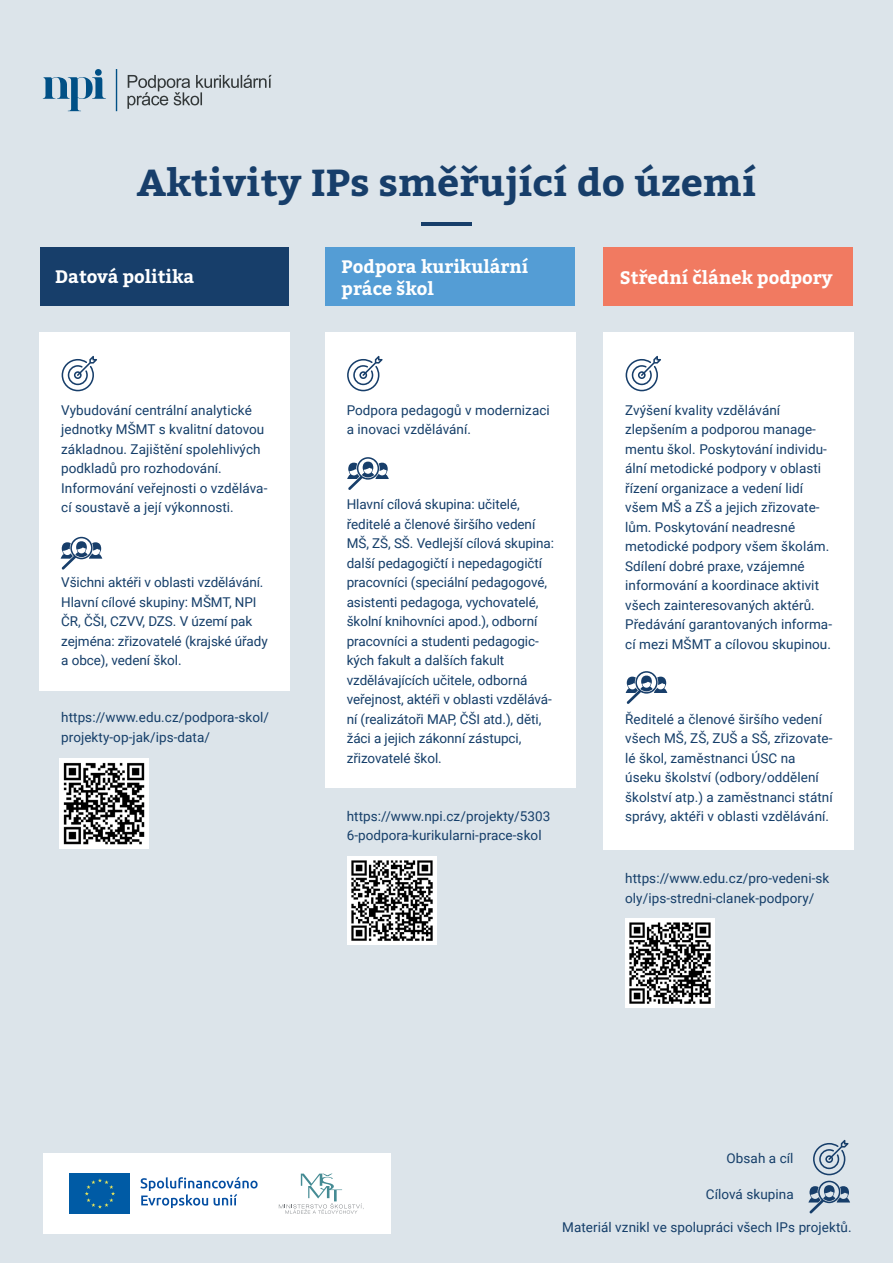
<style>
.page{position:relative;width:893px;height:1263px;background:#dce4ea}
.page>*{position:absolute;margin:0;border:0;box-sizing:border-box;transform-origin:0 0}
.t1{font:700 37.5px "Bitter";color:#173e6a;scale:1.05 1}
.t2{font:700 18px/21.6px "Bitter";color:#fff}
.t3{font:13.5px/19.5px "Roboto";letter-spacing:.005em;color:#153e69}
</style>
<div class="page">
<div style="left:44px;top:1153px;width:347px;height:81px;background:#fff"></div>
<svg style="left:279px;top:1173px;width:85px;height:41px"></svg>
<svg style="left:69px;top:1173px;width:1px;height:41px"></svg>
<div style="left:70px;top:1173px;width:60px;height:41px;background:#005ba5"></div>
<svg style="left:85px;top:1178px;width:30px;height:30px"></svg>
<svg style="left:140px;top:1177px;width:118px;height:31px"></svg>
<hr style="left:421px;top:222px;width:50px;height:4px;background:#173e6a">
<svg style="left:43px;top:69px;width:74px;height:42px"></svg>
<svg style="left:127px;top:75px;width:145px;height:34px"></svg>
<div style="left:40px;top:332px;width:250px;height:359px;background:#fff"></div>
<svg style="left:61px;top:537px;width:41px;height:33px"></svg>
<svg style="left:62px;top:356px;width:35px;height:35px"></svg>
<div style="left:325px;top:332px;width:250px;height:456px;background:#fff"></div>
<svg style="left:347px;top:457px;width:42px;height:33px"></svg>
<svg style="left:347px;top:356px;width:36px;height:35px"></svg>
<div style="left:604px;top:332px;width:250px;height:518px;background:#fff"></div>
<svg style="left:626px;top:671px;width:41px;height:33px"></svg>
<svg style="left:626px;top:356px;width:35px;height:35px"></svg>
<div style="left:325px;top:248px;width:249px;height:58px;background:#549dd5"></div>
<div style="left:604px;top:248px;width:249px;height:58px;background:#f17a61"></div>
<div style="left:40px;top:248px;width:249px;height:58px;background:#173e6a"></div>
<img style="left:59px;top:758px;width:90px;height:90px">
<img style="left:348px;top:856px;width:88px;height:89px">
<img style="left:626px;top:919px;width:88px;height:88px">
<svg style="left:808px;top:1181px;width:42px;height:32px"></svg>
<svg style="left:813px;top:1140px;width:35px;height:35px"></svg>
<h1 class="t1" style="left:137px;top:159px;width:591px">Aktivity IPs směřující do území</h1>
<h2 class="t2" style="left:342px;top:256px;width:188px">Podpora kurikulární práce škol</h2>
<h2 class="t2" style="left:55px;top:267px;width:141px">Datová politika</h2>
<h2 class="t2" style="left:620px;top:268px;width:214px">Střední článek podpory</h2>
<p class="t3" style="left:61px;top:400px;width:208px">Vybudování centrální analytické jednotky MŠMT s kvalitní datovou základnou. Zajištění spolehlivých podkladů pro rozhodování.<br>Informování veřejnosti o vzděláva&shy;cí soustavě a její výkonnosti.</p>
<p class="t3" style="left:61px;top:572px;width:208px">Všichni aktéři v oblasti vzdělávání.<br>Hlavní cílové skupiny: MŠMT, NPI<br>ČR, ČŠI, CZVV, DZS. V území pak zejména: zřizovatelé (krajské úřady a obce), vedení škol.</p>
<p class="t3" style="left:61px;top:707px;width:209px">https://www.edu.cz/podpora-skol/ projekty-op-jak/ips-data/</p>
<p class="t3" style="left:347px;top:400px;width:205px">Podpora pedagogů v modernizaci a inovaci vzdělávání.</p>
<p class="t3" style="left:347px;top:494px;width:209px">Hlavní cílová skupina: učitelé, ředitelé a členové širšího vedení MŠ, ZŠ, SŠ. Vedlejší cílová skupina: další pedagogičtí i nepedagogičtí pracovníci (speciální pedagogové, asistenti pedagoga, vychovatelé, školní knihovníci apod.), odborní pracovníci a studenti pedagogic&shy;kých fakult a dalších fakult vzdělávajících učitele, odborná veřejnost, aktéři v oblasti vzdělává&shy;ní (realizátoři MAP, ČŠI atd.), děti, žáci a jejich zákonní zástupci, zřizovatelé škol.</p>
<p class="t3" style="left:347px;top:806px;width:205px">https://www.npi.cz/projekty/5303<br>6-podpora-kurikularni-prace-skol</p>
<p class="t3" style="left:625px;top:400px;width:208px">Zvýšení kvality vzdělávání zlepšením a podporou manage&shy;mentu škol. Poskytování individu&shy;ální metodické podpory v oblasti řízení organizace a vedení lidí všem MŠ a ZŠ a jejich zřizovate&shy;lům. Poskytování neadresné metodické podpory všem školám.<br>Sdílení dobré praxe, vzájemné informování a koordinace aktivit všech zainteresovaných aktérů.<br>Předávání garantovaných informa&shy;cí mezi MŠMT a cílovou skupinou.</p>
<p class="t3" style="left:625px;top:709px;width:209px">Ředitelé a členové širšího vedení všech MŠ, ZŠ, ZUŠ a SŠ, zřizovate&shy;lé škol, zaměstnanci ÚSC na úseku školství (odbory/oddělení školství atp.) a zaměstnanci státní správy, aktéři v oblasti vzdělávání.</p>
<p class="t3" style="left:625px;top:868px;width:206px">https://www.edu.cz/pro-vedeni-sk oly/ips-stredni-clanek-podpory/</p>
<p class="t3" style="left:727px;top:1147px;width:68px">Obsah a cíl</p>
<p class="t3" style="left:706px;top:1183px;width:89px">Cílová skupina</p>
<p class="t3" style="left:562px;top:1217px;width:291px">Materiál vznikl ve spolupráci všech IPs projektů.</p>
</div>
